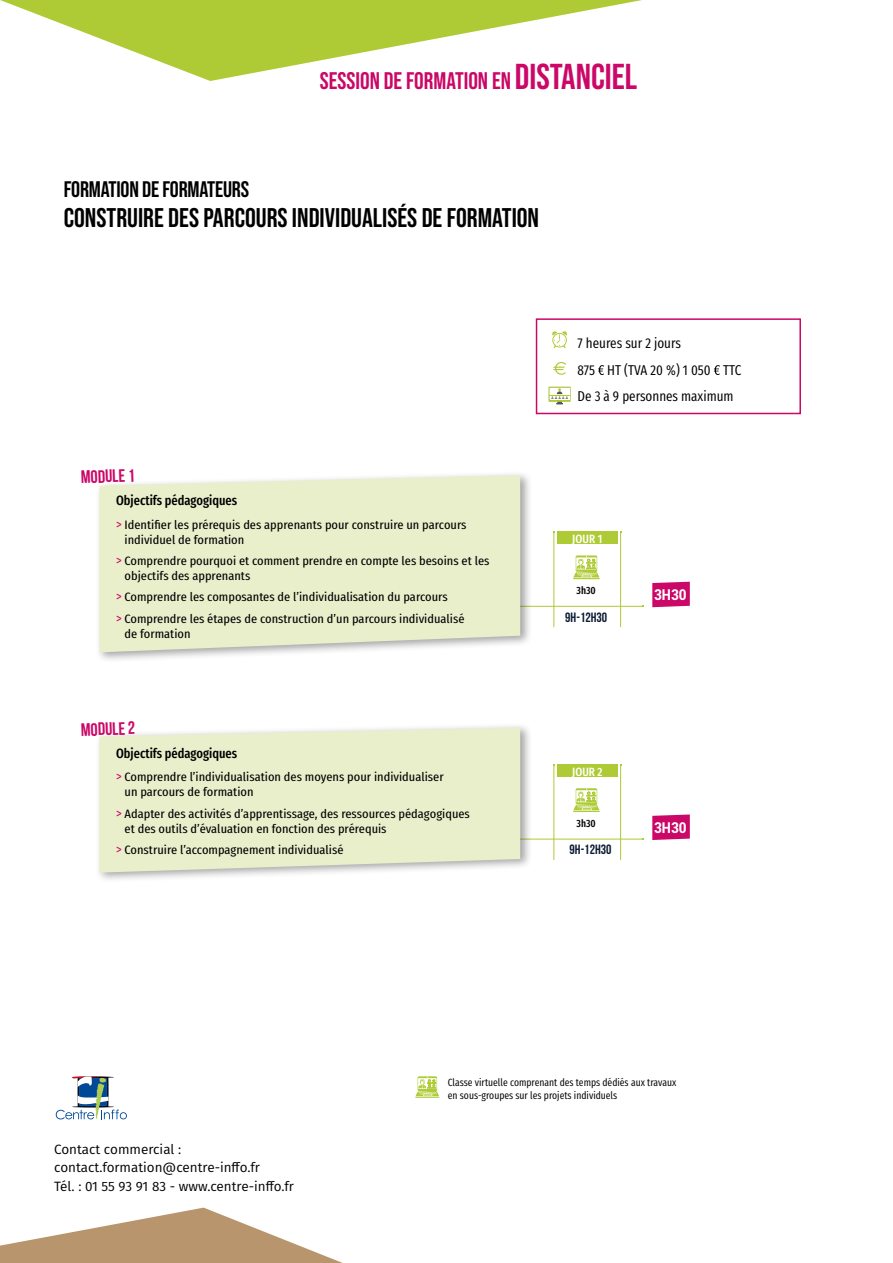
<style>
.page{position:relative;width:893px;height:1263px;background:#fff}
.page>*{position:absolute;margin:0;border:0;box-sizing:border-box;transform-origin:0 0}
.t1{font:27px "Bebas Neue";color:#000}
.t2{font:24px "Bebas Neue";color:#cb0767}
.t3{font:22.5px "Bebas Neue";letter-spacing:-.01em;color:#000}
.t4{font:700 18px "Bebas Neue";color:#cb0767}
.t5{font:700 condensed 14.85px "Roboto";color:#fff}
.t6{font:14.25px/26.5px "Fira Sans Compressed";color:#000}
.t7{font:13.5px/18.6px "Fira Sans";color:#000}
.t8{font:500 13.5px "Fira Sans Compressed";color:#000}
.t9{font:700 13.5px "Bebas Neue";color:#0a1b32}
.t10{font:12.15px/15px "Fira Sans Compressed";color:#000;scale:1.11 1}
.t11{font:500 12px "Fira Sans Compressed";letter-spacing:.01em;color:#fff}
.t12{font:10.5px/12.8px "Fira Sans Compressed";color:#000}
.t13{font:500 10.5px "Fira Sans Compressed";color:#000}
.s1{font-size:36px}
.s2{font-size:13.5px;color:#cb0767}
</style>
<div class="page">
<svg style="left:0;top:0;width:642px;height:81px"></svg>
<hr style="left:324px;top:606px;width:319px;height:1px;background:#aecb35">
<hr style="left:324px;top:839px;width:319px;height:1px;background:#aecb35">
<hr style="left:620px;top:532px;width:1px;height:95px;background:#aecb35">
<hr style="left:620px;top:765px;width:1px;height:95px;background:#aecb35">
<hr style="left:554px;top:532px;width:1px;height:95px;background:#aecb35">
<hr style="left:554px;top:765px;width:1px;height:95px;background:#aecb35">
<svg style="left:652px;top:582px;width:38px;height:25px"></svg>
<svg style="left:652px;top:814px;width:38px;height:26px"></svg>
<div style="left:96px;top:470px;width:436px;height:193px;background:#000;opacity:.36"></div>
<svg style="left:99px;top:475px;width:421px;height:177px;background:#e8eecd"></svg>
<div style="left:96px;top:723px;width:436px;height:161px;background:#000;opacity:.36"></div>
<svg style="left:99px;top:728px;width:421px;height:145px;background:#e8eecd"></svg>
<div style="left:557px;top:531px;width:60px;height:13px;background:#aecb35"></div>
<div style="left:557px;top:764px;width:60px;height:13px;background:#aecb35"></div>
<svg style="left:0;top:1207px;width:343px;height:56px"></svg>
<svg style="left:573px;top:555px;width:27px;height:24px"></svg>
<svg style="left:573px;top:788px;width:27px;height:24px"></svg>
<svg style="left:56px;top:1076px;width:71px;height:43px"></svg>
<div style="left:536px;top:318px;width:265px;height:96px;border:2px solid #cb0767"></div>
<svg style="left:552px;top:331px;width:15px;height:17px"></svg>
<svg style="left:553px;top:362px;width:13px;height:13px"></svg>
<svg style="left:598px;top:365px;width:6px;height:10px"></svg>
<svg style="left:714px;top:365px;width:6px;height:10px"></svg>
<svg style="left:548px;top:387px;width:23px;height:18px"></svg>
<svg style="left:415px;top:1076px;width:24px;height:22px"></svg>
<h2 class="t2" style="left:320px;top:67px;width:319px">SESSION DE FORMATION EN <span class="s1">DISTANCIEL</span></h2>
<h3 class="t3" style="left:64px;top:176px;width:187px">FORMATION DE FORMATEURS</h3>
<h1 class="t1" style="left:64px;top:202px;width:477px">CONSTRUIRE DES PARCOURS INDIVIDUALISÉS DE FORMATION</h1>
<h3 class="t4" style="left:81px;top:467px;width:56px;rotate:-2deg">MODULE 1</h3>
<p class="t8" style="left:116px;top:489px;width:123px">Objectifs pédagogiques</p>
<p class="t10" style="left:125px;top:516px;width:310px;text-indent:-8px"><span class="s2">&gt;</span> Identifier les prérequis des apprenants pour construire un parcours individuel de formation</p>
<p class="t10" style="left:125px;top:553px;width:330px;text-indent:-8px"><span class="s2">&gt;</span> Comprendre pourquoi et comment prendre en compte les besoins et les objectifs des apprenants</p>
<p class="t10" style="left:116px;top:586px;width:315px;line-height:21.5px"><span class="s2">&gt;</span> Comprendre les composantes de l’individualisation du parcours<br><span class="s2">&gt;</span> Comprendre les étapes de construction d’un parcours individualisé</p>
<p class="t10" style="left:125px;top:625px;width:61px">de formation</p>
<h3 class="t4" style="left:81px;top:720px;width:56px;rotate:-2deg">MODULE 2</h3>
<p class="t8" style="left:116px;top:742px;width:123px">Objectifs pédagogiques</p>
<p class="t10" style="left:125px;top:769px;width:289px;text-indent:-8px"><span class="s2">&gt;</span> Comprendre l’individualisation des moyens pour individualiser un parcours de formation</p>
<p class="t10" style="left:125px;top:805px;width:313px;text-indent:-8px"><span class="s2">&gt;</span> Adapter des activités d’apprentissage, des ressources pédagogiques et des outils d’évaluation en fonction des prérequis</p>
<p class="t10" style="left:116px;top:842px;width:206px"><span class="s2">&gt;</span> Construire l’accompagnement individualisé</p>
<p class="t6" style="left:578px;top:330px;width:165px">7 heures sur 2 jours<br>875 HT (TVA 20 %) 1 050 TTC<br>De 3 à 9 personnes maximum</p>
<p class="t11" style="left:572px;top:529px;width:31px">JOUR 1</p>
<p class="t13" style="left:577px;top:582px;width:21px">3h30</p>
<p class="t9" style="left:565px;top:609px;width:43px">9h-12H30</p>
<p class="t5" style="left:654px;top:584px;width:34px">3H30</p>
<p class="t11" style="left:572px;top:762px;width:32px">JOUR 2</p>
<p class="t13" style="left:577px;top:815px;width:21px">3h30</p>
<p class="t9" style="left:570px;top:842px;width:43px">9h-12H30</p>
<p class="t5" style="left:654px;top:817px;width:34px">3H30</p>
<p class="t7" style="left:54px;top:1139px;width:241px">Contact commercial : contact.formation@centre-inffo.fr<br>Tél. : 01 55 93 91 83 - www.centre-inffo.fr</p>
<p class="t12" style="left:448px;top:1076px;width:230px">Classe virtuelle comprenant des temps dédiés aux travaux en sous-groupes sur les projets individuels</p>
</div>
